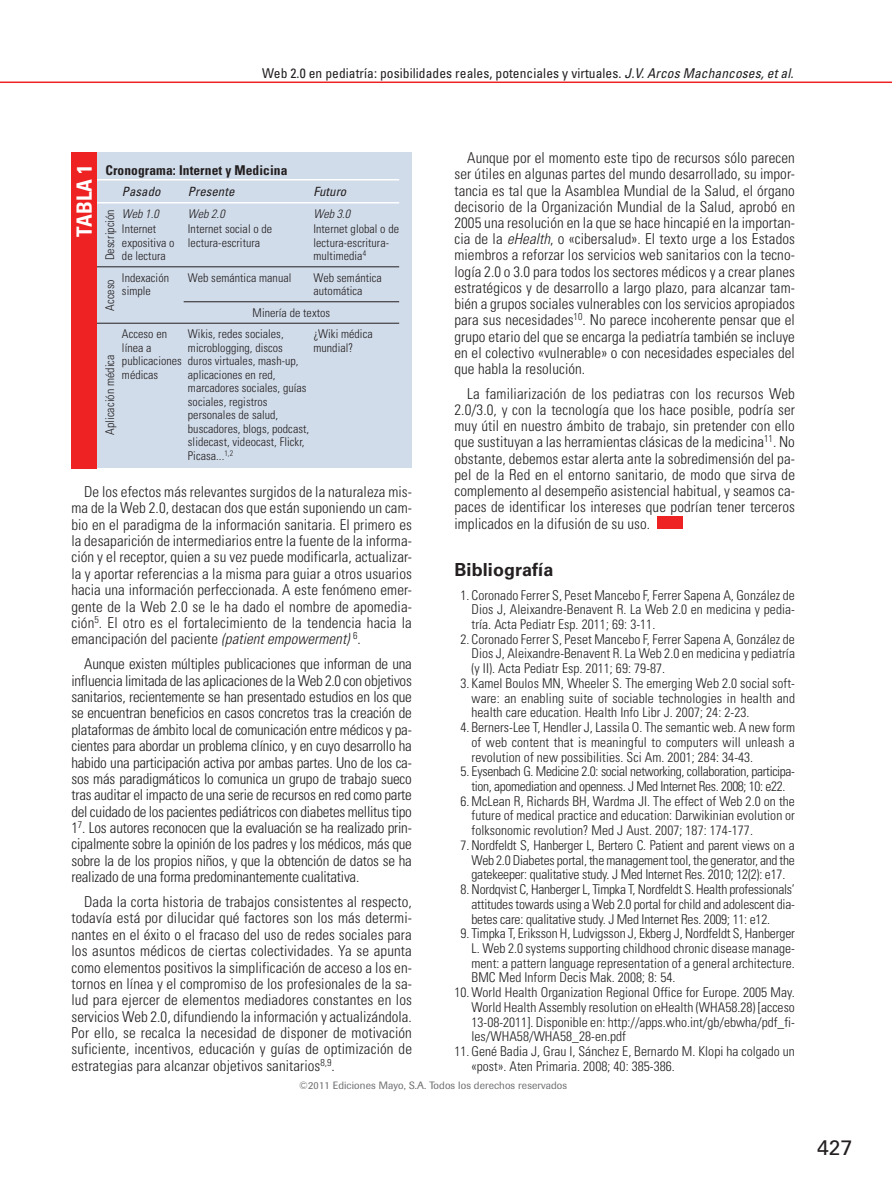
<style>
.page{position:relative;width:892px;height:1189px;background:#fff}
.page>*{position:absolute;margin:0;border:0;box-sizing:border-box;transform-origin:0 0}
.t1{font:700 condensed 21px "Univers LT Std";letter-spacing:.005em;color:#fff}
.t2{font:21px "Univers LT Std";color:#231f20}
.t3{font:700 18px "Univers LT Std";letter-spacing:.005em;color:#231f20}
.t4{font:300 condensed 15px/16.4px "Univers LT Std";letter-spacing:.005em;color:#231f20;text-align:justify}
.t5{font:300 condensed 13.5px/14.7px "Univers LT Std";letter-spacing:.005em;color:#231f20;text-align:justify}
.t6{font:300 condensed 13.5px/14.7px "Univers LT Std";letter-spacing:-.025em;color:#231f20;text-align:center}
.t7{font:condensed 13.5px "Univers LT Std";letter-spacing:.005em;color:#231f20}
.t8{font:700 condensed 13.5px "Univers LT Std";letter-spacing:.005em;color:#231f20}
.t9{font:italic condensed 12.75px "Univers LT Std";letter-spacing:.005em;color:#231f20}
.t10{font:300 condensed 12px/13.5px "Univers LT Std";letter-spacing:.005em;color:#231f20}
.t11{font:italic 300 condensed 12px "Univers LT Std";letter-spacing:-.005em;color:#231f20}
.t12{font:10.5px "Imago";letter-spacing:.01em;color:#6c6d70}
.s1{font-style:italic}
</style>
<div class="page">
<hr style="left:0;top:82px;width:891px;height:1px;background:#ee2123">
<div style="left:656px;top:516px;width:26px;height:12px;background:#ee2123"></div>
<div style="left:71px;top:152px;width:341px;height:316px;background:#d1dcea"></div>
<hr style="left:84px;top:179px;width:315px;height:1px;background:#fff">
<hr style="left:84px;top:267px;width:315px;height:1px;background:#231f20">
<hr style="left:184px;top:301px;width:215px;height:1px;background:#231f20">
<hr style="left:84px;top:323px;width:315px;height:1px;background:#231f20">
<hr style="left:84px;top:202px;width:315px;height:1px;background:#fff">
<div style="left:71px;top:152px;width:26px;height:317px;background:#ee2123"></div>
<p class="t7" style="left:262px;top:66px;width:532px">Web 2.0 en pediatría: posibilidades reales, potenciales y virtuales. <span class="s1">J.V. Arcos Machancoses, et al.</span></p>
<h1 class="t1" style="left:74px;top:237px;width:73px;rotate:-90deg">TABLA 1</h1>
<p class="t8" style="left:105px;top:163px;width:183px">Cronograma: Internet y Medicina</p>
<p class="t9" style="left:122px;top:186px;width:40px">Pasado</p>
<p class="t9" style="left:188px;top:186px;width:48px">Presente</p>
<p class="t9" style="left:313px;top:186px;width:34px">Futuro</p>
<p class="t10" style="left:104px;top:260px;width:53px;rotate:-90deg">Descripción</p>
<p class="t11" style="left:122px;top:208px;width:38px">Web 1.0</p>
<p class="t11" style="left:188px;top:208px;width:38px">Web 2.0</p>
<p class="t10" style="left:188px;top:223px;width:86px">Internet social o de lectura-escritura</p>
<p class="t11" style="left:313px;top:208px;width:38px">Web 3.0</p>
<p class="t10" style="left:313px;top:223px;width:87px">Internet global o de lectura-escritura&shy;multimedia<sup>4</sup></p>
<p class="t10" style="left:122px;top:223px;width:54px">Internet expositiva o de lectura</p>
<p class="t10" style="left:104px;top:311px;width:33px;rotate:-90deg">Acceso</p>
<p class="t10" style="left:122px;top:272px;width:49px">Indexación simple</p>
<p class="t10" style="left:188px;top:272px;width:105px">Web semántica manual</p>
<p class="t10" style="left:313px;top:272px;width:70px">Web semántica automática</p>
<p class="t10" style="left:252px;top:307px;width:79px">Minería de textos</p>
<p class="t10" style="left:104px;top:435px;width:82px;rotate:-90deg">Aplicación médica</p>
<p class="t10" style="left:122px;top:328px;width:61px">Acceso en línea a publicaciones médicas</p>
<p class="t10" style="left:188px;top:328px;width:123px">Wikis, redes sociales, microblogging, discos duros virtuales, mash-up, aplicaciones en red, marcadores sociales, guías sociales, registros personales de salud, buscadores, blogs, podcast, slidecast, videocast, Flickr,<br>Picasa...<sup>1,2</sup></p>
<p class="t10" style="left:313px;top:328px;width:61px">¿Wiki médica mundial?</p>
<p class="t4" style="left:71px;top:484px;width:342px;text-indent:13px">De los efectos más relevantes surgidos de la naturaleza mis&shy;ma de la Web 2.0, destacan dos que están suponiendo un cam&shy;bio en el paradigma de la información sanitaria. El primero es la desaparición de intermediarios entre la fuente de la informa&shy;ción y el receptor, quien a su vez puede modificarla, actualizar&shy;la y aportar referencias a la misma para guiar a otros usuarios hacia una información perfeccionada. A este fenómeno emer&shy;gente de la Web 2.0 se le ha dado el nombre de apomedia&shy;ción<sup>5</sup>. El otro es el fortalecimiento de la tendencia hacia la emancipación del paciente <span class="s1">(patient empowerment)</span> <sup>6</sup>.</p>
<p class="t4" style="left:71px;top:657px;width:342px;text-indent:13px">Aunque existen múltiples publicaciones que informan de una influencia limitada de las aplicaciones de la Web 2.0 con objetivos sanitarios, recientemente se han presentado estudios en los que se encuentran beneficios en casos concretos tras la creación de plataformas de ámbito local de comunicación entre médicos y pa&shy;cientes para abordar un problema clínico, y en cuyo desarrollo ha habido una participación activa por ambas partes. Uno de los ca&shy;sos más paradigmáticos lo comunica un grupo de trabajo sueco tras auditar el impacto de una serie de recursos en red como parte del cuidado de los pacientes pediátricos con diabetes mellitus tipo</p>
<p class="t4" style="left:71px;top:820px;width:342px">1<sup>7</sup>. Los autores reconocen que la evaluación se ha realizado prin&shy;cipalmente sobre la opinión de los padres y los médicos, más que sobre la de los propios niños, y que la obtención de datos se ha realizado de una forma predominantemente cualitativa.</p>
<p class="t4" style="left:71px;top:894px;width:342px;text-indent:13px">Dada la corta historia de trabajos consistentes al respecto, todavía está por dilucidar qué factores son los más determi&shy;nantes en el éxito o el fracaso del uso de redes sociales para los asuntos médicos de ciertas colectividades. Ya se apunta como elementos positivos la simplificación de acceso a los en&shy;tornos en línea y el compromiso de los profesionales de la sa&shy;lud para ejercer de elementos mediadores constantes en los servicios Web 2.0, difundiendo la información y actualizándola.<br>Por ello, se recalca la necesidad de disponer de motivación suficiente, incentivos, educación y guías de optimización de estrategias para alcanzar objetivos sanitarios<sup>8,9</sup>.</p>
<p class="t4" style="left:454px;top:151px;width:342px;text-indent:13px">Aunque por el momento este tipo de recursos sólo parecen ser útiles en algunas partes del mundo desarrollado, su impor&shy;tancia es tal que la Asamblea Mundial de la Salud, el órgano decisorio de la Organización Mundial de la Salud, aprobó en 2005 una resolución en la que se hace hincapié en la importan&shy;cia de la <span class="s1">eHealth</span>, o «cibersalud». El texto urge a los Estados miembros a reforzar los servicios web sanitarios con la tecno&shy;logía 2.0 o 3.0 para todos los sectores médicos y a crear planes estratégicos y de desarrollo a largo plazo, para alcanzar tam&shy;bién a grupos sociales vulnerables con los servicios apropiados para sus necesidades<sup>10</sup>. No parece incoherente pensar que el grupo etario del que se encarga la pediatría también se incluye en el colectivo «vulnerable» o con necesidades especiales del que habla la resolución.</p>
<p class="t4" style="left:454px;top:386px;width:342px;text-indent:13px">La familiarización de los pediatras con los recursos Web 2.0/3.0, y con la tecnología que los hace posible, podría ser muy útil en nuestro ámbito de trabajo, sin pretender con ello que sustituyan a las herramientas clásicas de la medicina<sup>11</sup>. No obstante, debemos estar alerta ante la sobredimensión del pa&shy;pel de la Red en el entorno sanitario, de modo que sirva de complemento al desempeño asistencial habitual, y seamos ca&shy;paces de identificar los intereses que podrían tener terceros implicados en la difusión de su uso.</p>
<p class="t3" style="left:454px;top:561px;width:100px">Bibliografía</p>
<p class="t5" style="left:471px;top:588px;width:325px;text-indent:-11px">1. Coronado Ferrer S, Peset Mancebo F, Ferrer Sapena A, González de Dios J, Aleixandre-Benavent R. La Web 2.0 en medicina y pedia&shy;tría. Acta Pediatr Esp. 2011; 69: 3-11.</p>
<p class="t5" style="left:471px;top:632px;width:325px;text-indent:-11px">2. Coronado Ferrer S, Peset Mancebo F, Ferrer Sapena A, González de Dios J, Aleixandre-Benavent R. La Web 2.0 en medicina y pediatría (y II). Acta Pediatr Esp. 2011; 69: 79-87.</p>
<p class="t5" style="left:471px;top:677px;width:325px;text-indent:-11px">3. Kamel Boulos MN, Wheeler S. The emerging Web 2.0 social soft&shy;ware: an enabling suite of sociable technologies in health and health care education. Health Info Libr J. 2007; 24: 2-23.</p>
<p class="t5" style="left:471px;top:721px;width:325px;text-indent:-11px">4. Berners-Lee T, Hendler J, Lassila O. The semantic web. A new form of web content that is meaningful to computers will unleash a revolution of new possibilities. Sci Am. 2001; 284: 34-43.</p>
<p class="t6" style="left:460px;top:765px;width:336px">5. Eysenbach G. Medicine 2.0: social networking, collaboration, participa&shy;tion, apomediation and openness. J Med Internet Res. 2008; 10: e22.</p>
<p class="t5" style="left:471px;top:794px;width:325px;text-indent:-11px">6. McLean R, Richards BH, Wardma JI. The effect of Web 2.0 on the future of medical practice and education: Darwikinian evolution or folksonomic revolution? Med J Aust. 2007; 187: 174-177.</p>
<p class="t5" style="left:471px;top:838px;width:325px;text-indent:-11px">7. Nordfeldt S, Hanberger L, Bertero C. Patient and parent views on a Web 2.0 Diabetes portal, the management tool, the generator, and the gatekeeper: qualitative study. J Med Internet Res. 2010; 12(2): e17.</p>
<p class="t5" style="left:471px;top:883px;width:325px;text-indent:-11px">8. Nordqvist C, Hanberger L, Timpka T, Nordfeldt S. Health professionals’ attitudes towards using a Web 2.0 portal for child and adolescent dia&shy;betes care: qualitative study. J Med Internet Res. 2009; 11: e12.</p>
<p class="t5" style="left:471px;top:927px;width:325px;text-indent:-11px">9. Timpka T, Eriksson H, Ludvigsson J, Ekberg J, Nordfeldt S, Hanberger L. Web 2.0 systems supporting childhood chronic disease manage&shy;ment: a pattern language representation of a general architecture.<br>BMC Med Inform Decis Mak. 2008; 8: 54.</p>
<p class="t5" style="left:471px;top:986px;width:325px;text-indent:-17px">10. World Health Organization Regional Office for Europe. 2005 May.<br>World Health Assembly resolution on eHealth (WHA58.28) [acceso 13-08-2011]. Disponible en: http://apps.who.int/gb/ebwha/pdf_fi&shy;les/WHA58/WHA58_28-en.pdf</p>
<p class="t5" style="left:471px;top:1045px;width:325px;text-indent:-17px">11. Gené Badia J, Grau I, Sánchez E, Bernardo M. Klopi ha colgado un «post». Aten Primaria. 2008; 40: 385-386.</p>
<p class="t12" style="left:299px;top:1081px;width:269px">©2011 Ediciones Mayo, S.A. Todos los derechos reservados</p>
<h1 class="t2" style="left:816px;top:1138px;width:37px">427</h1>
</div>
